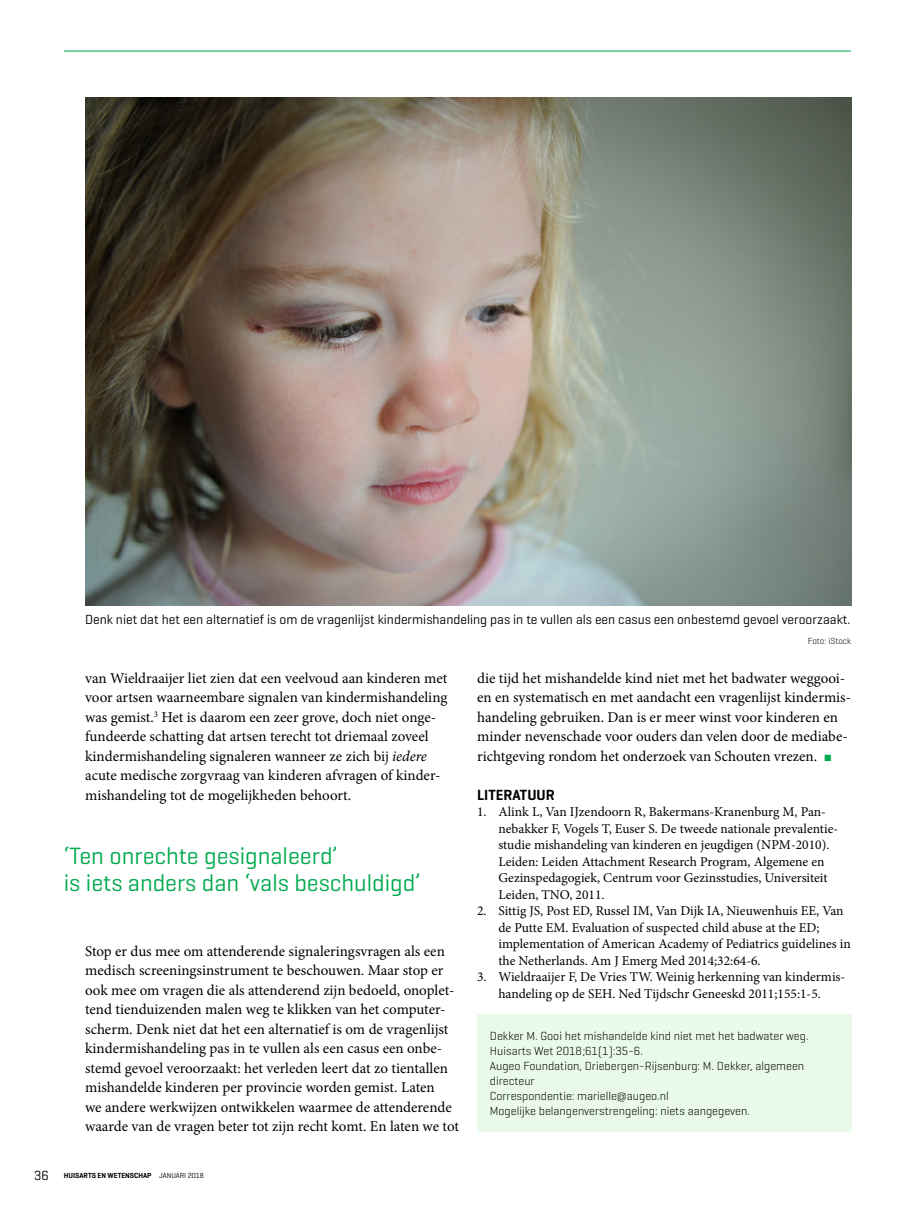
<style>
.page{position:relative;width:915px;height:1212px;background:#fff}
.page>*{position:absolute;margin:0;border:0;box-sizing:border-box;transform-origin:0 0}
.t1{font:24px/27px "Geogrotesque";color:#00aa4e}
.t2{font:15px/19.5px "Minion Pro";color:#000}
.t3{font:600 15px "Geogrotesque";color:#000}
.t4{font:13.5px/16.5px "Minion Pro";color:#000}
.t5{font:13.5px "Geogrotesque";color:#000}
.t6{font:300 12px/15px "Geogrotesque";color:#000}
.t7{font:300 9px "Geogrotesque";color:#000}
.t8{font:600 7.5px "Geogrotesque";color:#000}
.s1{font-style:italic}
.s2{font-weight:400;font-size:13.5px}
.s3{font-weight:400}
.s4{color:#00aa4e}
</style>
<div class="page">
<hr style="left:64px;top:51px;width:786px;height:1px;background:#00aa4e">
<div style="left:477px;top:1014px;width:373px;height:117px;background:#e9fbe8"></div>
<img style="left:85px;top:98px;width:765px;height:508px">
<p class="t5" style="left:85px;top:611px;width:766px">Denk niet dat het een alternatief is om de vragenlijst kindermishandeling pas in te vullen als een casus een onbestemd gevoel veroorzaakt.</p>
<p class="t7" style="left:807px;top:635px;width:45px">Foto: iStock</p>
<p class="t2" style="left:85px;top:668px;width:364px">van Wieldraaijer liet zien dat een veelvoud aan kinderen met voor artsen waarneembare signalen van kindermishandeling was gemist.<sup>3</sup> Het is daarom een zeer grove, doch niet onge&shy;fundeerde schatting dat artsen terecht tot driemaal zoveel kindermishandeling signaleren wanneer ze zich bij <span class="s1">iedere </span>acute medische zorgvraag van kinderen afvragen of kinder&shy;mishandeling tot de mogelijkheden behoort.</p>
<h1 class="t1" style="left:64px;top:841px;width:358px">‘Ten onrechte gesignaleerd’<br>is iets anders dan ‘vals beschuldigd’</h1>
<p class="t2" style="left:85px;top:941px;width:375px">Stop er dus mee om attenderende signaleringsvragen als een medisch screeningsinstrument te beschouwen. Maar stop er ook mee om vragen die als attenderend zijn bedoeld, onoplet&shy;tend tienduizenden malen weg te klikken van het computer&shy;scherm. Denk niet dat het een alternatief is om de vragenlijst kindermishandeling pas in te vullen als een casus een onbe&shy;stemd gevoel veroorzaakt: het verleden leert dat zo tientallen mishandelde kinderen per provincie worden gemist. Laten<br>we andere werkwijzen ontwikkelen waarmee de attenderende waarde van de vragen beter tot zijn recht komt. En laten we tot</p>
<p class="t8" style="left:34px;top:1171px;width:171px"><span class="s2">36</span> HUISARTS EN WETENSCHAP <span class="s3">JANUARI 2018</span></p>
<p class="t2" style="left:477px;top:668px;width:375px">die tijd het mishandelde kind niet met het badwater weggooi&shy;en en systematisch en met aandacht een vragenlijst kindermis&shy;handeling gebruiken. Dan is er meer winst voor kinderen en minder nevenschade voor ouders dan velen door de mediabe&shy;richtgeving rondom het onderzoek van Schouten vrezen. <span class="s4">■</span></p>
<p class="t3" style="left:477px;top:785px;width:79px">LITERATUUR</p>
<p class="t4" style="left:498px;top:804px;width:341px;text-indent:-21px">1. Alink L, Van IJzendoorn R, Bakermans-Kranenburg M, Pan&shy;nebakker F, Vogels T, Euser S. De tweede nationale prevalentie&shy;studie mishandeling van kinderen en jeugdigen (NPM-2010).<br>Leiden: Leiden Attachment Research Program, Algemene en Gezinspedagogiek, Centrum voor Gezinsstudies, Universiteit Leiden, TNO, 2011.</p>
<p class="t4" style="left:498px;top:903px;width:354px;text-indent:-21px">2. Sittig JS, Post ED, Russel IM, Van Dijk IA, Nieuwenhuis EE, Van de Putte EM. Evaluation of suspected child abuse at the ED; implementation of American Academy of Pediatrics guidelines in the Netherlands. Am J Emerg Med 2014;32:64-6.</p>
<p class="t4" style="left:477px;top:969px;width:369px;text-align:center">3. Wieldraaijer F, De Vries TW. Weinig herkenning van kindermis&shy;handeling op de SEH. Ned Tijdschr Geneeskd 2011;155:1-5.</p>
<p class="t6" style="left:489px;top:1028px;width:320px">Dekker M. Gooi het mishandelde kind niet met het badwater weg.<br>Huisarts Wet 2018;61(1):35-6.<br>Augeo Foundation, Driebergen-Rijsenburg: M. Dekker, algemeen directeur<br>Correspondentie: marielle@augeo.nl<br>Mogelijke belangenverstrengeling: niets aangegeven.</p>
</div>
